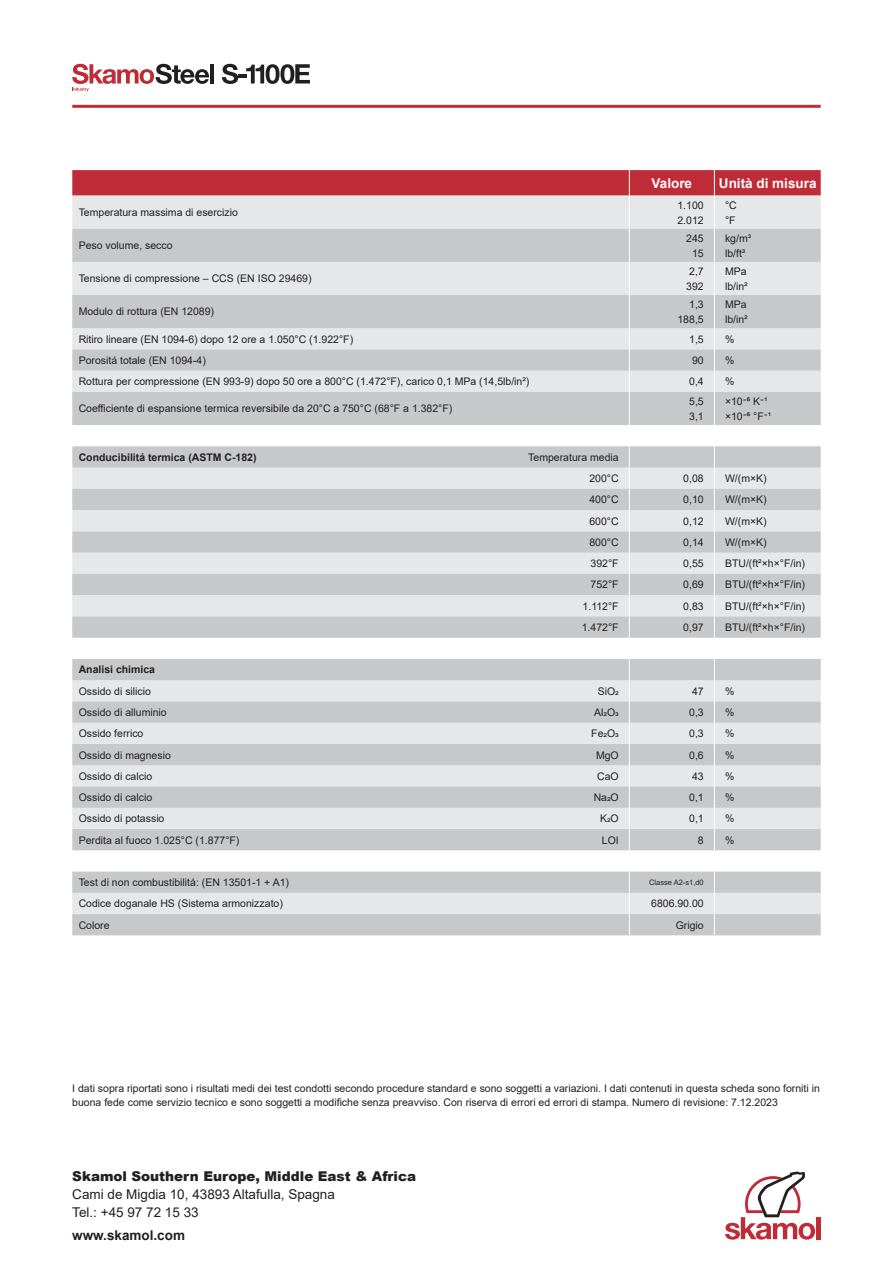
<style>
.page{position:relative;width:893px;height:1263px;background:#fff}
.page>*{position:absolute;margin:0;border:0;box-sizing:border-box;transform-origin:0 0}
.t1{font:13.5px/18px "Arial";color:#231f20}
.t2{font:900 13.5px "Arial";color:#231f20}
.t3{font:700 13.5px "Arial";color:#fff}
.t4{font:700 13.5px "Arial";color:#231f20}
.t5{font:10.5px/15px "Arial";color:#231f20}
.t6{font:700 10.5px "Arial";color:#231f20}
.t7{font:7.5px "Arial";color:#231f20}
</style>
<div class="page">
<hr style="left:210px;top:64px;width:4px;height:19px;background:#231f20">
<svg style="left:222px;top:64px;width:88px;height:20px"></svg>
<svg style="left:72px;top:64px;width:137px;height:27px"></svg>
<svg style="left:72px;top:170px;width:749px;height:26px;background:#c0313c"></svg>
<hr style="left:72px;top:105px;width:749px;height:3px;background:#bf2b37">
<div style="left:816px;top:1217px;width:5px;height:22px;background:#bf2b37"></div>
<svg style="left:725px;top:1171px;width:90px;height:68px"></svg>
<div style="left:72px;top:196px;width:749px;height:33px;background:#e6e7e9"></div>
<svg style="left:72px;top:229px;width:749px;height:706px;background:#d7d8da"></svg>
<hr style="left:629px;top:196px;width:1px;height:33px;background:#fff">
<hr style="left:714px;top:196px;width:1px;height:33px;background:#fff">
<hr style="left:629px;top:229px;width:1px;height:33px;background:#fff">
<hr style="left:714px;top:229px;width:1px;height:33px;background:#fff">
<hr style="left:629px;top:262px;width:1px;height:33px;background:#fff">
<hr style="left:714px;top:262px;width:1px;height:33px;background:#fff">
<hr style="left:629px;top:295px;width:1px;height:33px;background:#fff">
<hr style="left:714px;top:295px;width:1px;height:33px;background:#fff">
<svg style="left:629px;top:328px;width:1px;height:64px"></svg>
<svg style="left:714px;top:328px;width:1px;height:64px"></svg>
<hr style="left:629px;top:392px;width:1px;height:33px;background:#fff">
<hr style="left:714px;top:392px;width:1px;height:33px;background:#fff">
<svg style="left:629px;top:446px;width:1px;height:192px"></svg>
<svg style="left:714px;top:446px;width:1px;height:192px"></svg>
<svg style="left:629px;top:659px;width:1px;height:191px"></svg>
<svg style="left:714px;top:659px;width:1px;height:191px"></svg>
<svg style="left:629px;top:871px;width:1px;height:64px"></svg>
<svg style="left:714px;top:871px;width:1px;height:64px"></svg>
<p class="t3" style="left:652px;top:173px;width:42px">Valore</p>
<p class="t3" style="left:719px;top:173px;width:99px">Unità di misura</p>
<p class="t5" style="left:79px;top:205px;width:161px">Temperatura massima di esercizio</p>
<p class="t5" style="left:677px;top:197px;width:28px">1.100<br>2.012</p>
<p class="t5" style="left:725px;top:197px;width:13px">°C °F</p>
<p class="t5" style="left:79px;top:238px;width:95px">Peso volume, secco</p>
<p class="t5" style="left:686px;top:230px;width:19px;text-align:center">245<br>15</p>
<p class="t5" style="left:725px;top:230px;width:28px">kg/m³ lb/ft³</p>
<p class="t5" style="left:79px;top:271px;width:234px">Tensione di compressione – CCS (EN ISO 29469)</p>
<p class="t5" style="left:686px;top:264px;width:19px">2,7<br>392</p>
<p class="t5" style="left:725px;top:264px;width:24px">MPa lb/in²</p>
<p class="t5" style="left:79px;top:304px;width:137px">Modulo di rottura (EN 12089)</p>
<p class="t5" style="left:677px;top:297px;width:28px;text-align:right">1,3<br>188,5</p>
<p class="t5" style="left:725px;top:297px;width:24px">MPa lb/in²</p>
<p class="t5" style="left:79px;top:331px;width:276px">Ritiro lineare (EN 1094-6) dopo 12 ore a 1.050°C (1.922°F)</p>
<p class="t5" style="left:689px;top:331px;width:16px">1,5</p>
<p class="t5" style="left:725px;top:331px;width:11px">%</p>
<p class="t5" style="left:79px;top:353px;width:129px">Porositá totale (EN 1094-4)</p>
<p class="t5" style="left:692px;top:353px;width:13px">90</p>
<p class="t5" style="left:725px;top:353px;width:11px">%</p>
<p class="t5" style="left:79px;top:374px;width:452px">Rottura per compressione (EN 993-9) dopo 50 ore a 800°C (1.472°F), carico 0,1 MPa (14,5lb/in²)</p>
<p class="t5" style="left:689px;top:374px;width:16px">0,4</p>
<p class="t5" style="left:725px;top:374px;width:11px">%</p>
<p class="t5" style="left:79px;top:401px;width:375px">Coefficiente di espansione termica reversibile da 20°C a 750°C (68°F a 1.382°F)</p>
<p class="t5" style="left:689px;top:394px;width:16px">5,5<br>3,1</p>
<p class="t5" style="left:725px;top:394px;width:48px">× 1 0 K⁶־ ¹־ × 1 0 F°⁶־ ¹־</p>
<p class="t6" style="left:79px;top:450px;width:179px">Conducibilitá termica (ASTM C-182)</p>
<p class="t5" style="left:528px;top:446px;width:92px;line-height:21.3px;text-align:right">Temperatura media<br>200°C</p>
<p class="t5" style="left:683px;top:471px;width:22px">0,08</p>
<p class="t5" style="left:725px;top:471px;width:43px">W/(m×K)</p>
<p class="t5" style="left:589px;top:492px;width:31px">400°C</p>
<p class="t5" style="left:683px;top:492px;width:22px">0,10</p>
<p class="t5" style="left:725px;top:492px;width:43px">W/(m×K)</p>
<p class="t5" style="left:589px;top:513px;width:31px">600°C</p>
<p class="t5" style="left:683px;top:513px;width:22px">0,12</p>
<p class="t5" style="left:725px;top:513px;width:43px">W/(m×K)</p>
<p class="t5" style="left:589px;top:535px;width:31px">800°C</p>
<p class="t5" style="left:683px;top:535px;width:22px">0,14</p>
<p class="t5" style="left:725px;top:535px;width:43px">W/(m×K)</p>
<p class="t5" style="left:591px;top:556px;width:30px">392°F</p>
<p class="t5" style="left:683px;top:556px;width:22px">0,55</p>
<p class="t5" style="left:725px;top:556px;width:82px">BTU/(ft²×h×°F/in)</p>
<p class="t5" style="left:591px;top:577px;width:30px">752°F</p>
<p class="t5" style="left:683px;top:577px;width:22px">0,69</p>
<p class="t5" style="left:725px;top:577px;width:82px">BTU/(ft²×h×°F/in)</p>
<p class="t5" style="left:583px;top:598px;width:38px">1.112°F</p>
<p class="t5" style="left:683px;top:598px;width:22px">0,83</p>
<p class="t5" style="left:725px;top:598px;width:82px">BTU/(ft²×h×°F/in)</p>
<p class="t5" style="left:582px;top:620px;width:38px">1.472°F</p>
<p class="t5" style="left:683px;top:620px;width:22px">0,97</p>
<p class="t5" style="left:725px;top:620px;width:82px">BTU/(ft²×h×°F/in)</p>
<p class="t6" style="left:79px;top:662px;width:78px">Analisi chimica</p>
<p class="t5" style="left:79px;top:683px;width:74px">Ossido di silicio</p>
<p class="t5" style="left:598px;top:683px;width:22px">SiO2</p>
<p class="t5" style="left:692px;top:683px;width:13px">47</p>
<p class="t5" style="left:725px;top:683px;width:11px">%</p>
<p class="t5" style="left:79px;top:705px;width:90px">Ossido di alluminio</p>
<p class="t5" style="left:594px;top:705px;width:26px">Al2O3</p>
<p class="t5" style="left:689px;top:705px;width:16px">0,3</p>
<p class="t5" style="left:725px;top:705px;width:11px">%</p>
<p class="t5" style="left:79px;top:726px;width:66px">Ossido ferrico</p>
<p class="t5" style="left:591px;top:726px;width:29px">Fe2O3</p>
<p class="t5" style="left:689px;top:726px;width:16px">0,3</p>
<p class="t5" style="left:725px;top:726px;width:11px">%</p>
<p class="t5" style="left:79px;top:747px;width:94px">Ossido di magnesio</p>
<p class="t5" style="left:596px;top:747px;width:24px">MgO</p>
<p class="t5" style="left:689px;top:747px;width:16px">0,6</p>
<p class="t5" style="left:725px;top:747px;width:11px">%</p>
<p class="t5" style="left:79px;top:768px;width:75px">Ossido di calcio</p>
<p class="t5" style="left:597px;top:768px;width:23px">CaO</p>
<p class="t5" style="left:692px;top:768px;width:13px">43</p>
<p class="t5" style="left:725px;top:768px;width:11px">%</p>
<p class="t5" style="left:79px;top:790px;width:75px">Ossido di calcio</p>
<p class="t5" style="left:594px;top:790px;width:27px">Na2O</p>
<p class="t5" style="left:689px;top:790px;width:16px">0,1</p>
<p class="t5" style="left:725px;top:790px;width:11px">%</p>
<p class="t5" style="left:79px;top:811px;width:87px">Ossido di potassio</p>
<p class="t5" style="left:600px;top:811px;width:20px">K2O</p>
<p class="t5" style="left:689px;top:811px;width:16px">0,1</p>
<p class="t5" style="left:725px;top:811px;width:11px">%</p>
<p class="t5" style="left:79px;top:832px;width:162px">Perdita al fuoco 1.025°C (1.877°F)</p>
<p class="t5" style="left:602px;top:832px;width:18px">LOI</p>
<p class="t5" style="left:698px;top:832px;width:7px">8</p>
<p class="t5" style="left:725px;top:832px;width:11px">%</p>
<p class="t5" style="left:79px;top:875px;width:212px">Test di non combustibilitá: (EN 13501-1 + A1)</p>
<p class="t7" style="left:649px;top:877px;width:56px">Classe A2-s1,d0</p>
<p class="t5" style="left:79px;top:896px;width:206px">Codice doganale HS (Sistema armonizzato)</p>
<p class="t5" style="left:651px;top:896px;width:54px">6806.90.00</p>
<p class="t5" style="left:79px;top:917px;width:32px">Colore</p>
<p class="t5" style="left:676px;top:917px;width:30px">Grigio</p>
<p class="t5" style="left:72px;top:1081px;width:749px;line-height:13.5px">I dati sopra riportati sono i risultati medi dei test condotti secondo procedure standard e sono soggetti a variazioni. I dati contenuti in questa scheda sono forniti in buona fede come servizio tecnico e sono soggetti a modifiche senza preavviso. Con riserva di errori ed errori di stampa. Numero di revisione: 7.12.2023</p>
<p class="t2" style="left:72px;top:1166px;width:345px">Skamol Southern Europe, Middle East &amp; Africa</p>
<p class="t1" style="left:72px;top:1185px;width:264px">Cami de Migdia 10, 43893 Altafulla, Spagna<br>Tel.: +45 97 72 15 33</p>
<p class="t4" style="left:72px;top:1225px;width:114px">www.skamol.com</p>
</div>
